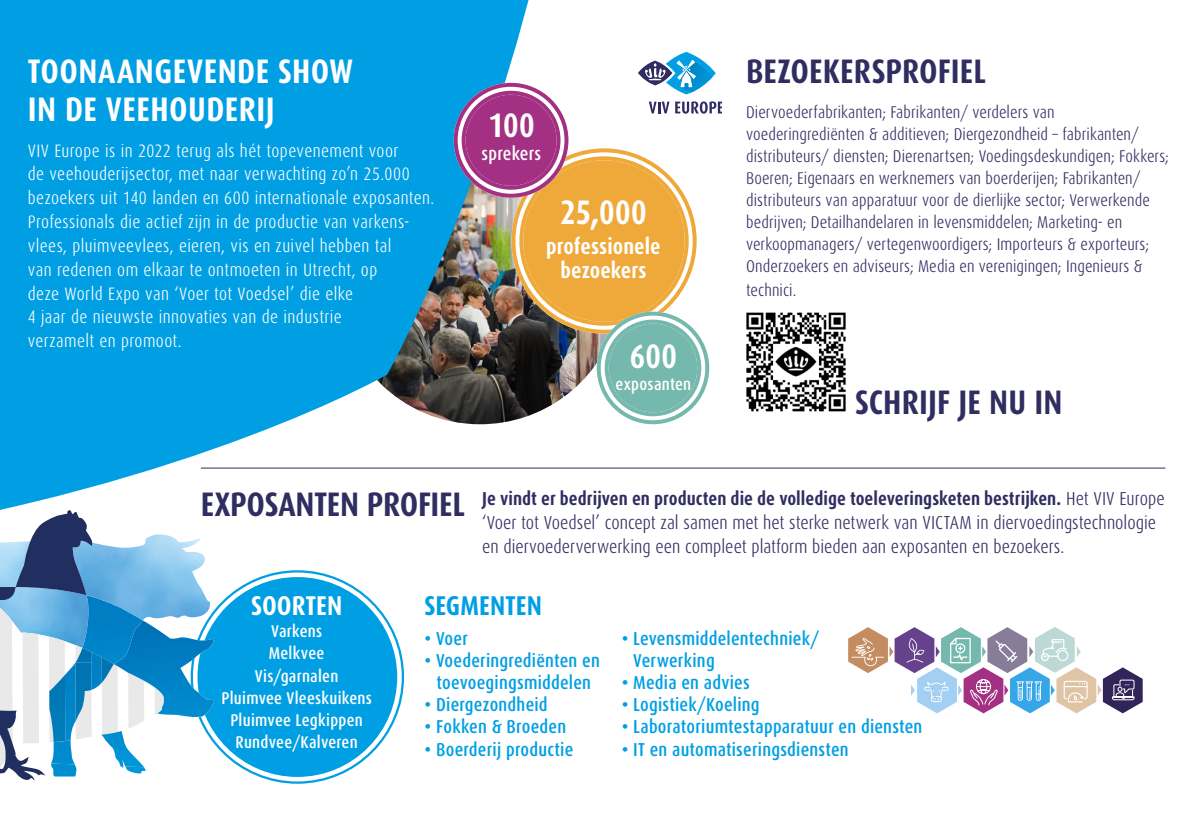
<style>
.page{position:relative;width:1191px;height:840px;background:#fff}
.page>*{position:absolute;margin:0;border:0;box-sizing:border-box;transform-origin:0 0}
.t1{font:700 34px "VIV Dax Condensed";color:#302d60}
.t2{font:700 34px/37.4px "VIV Dax Condensed";letter-spacing:.015em;color:#fff}
.t3{font:700 27.2px "VIV Dax Condensed";letter-spacing:.005em;color:#009fe3}
.t4{font:700 27.2px "VIV Dax Condensed";letter-spacing:.005em;color:#fff}
.t5{font:700 22.2px/24px "VIV Dax Condensed";letter-spacing:.005em;color:#fff;text-align:center}
.t6{font:300 18.8px/23.8px "VIV Dax Condensed";color:#302d60}
.t7{font:500 18.8px/22.2px "VIV Dax Condensed";letter-spacing:.01em;color:#009fe3;text-align:center}
.t8{font:500 18.8px "VIV Dax Condensed";letter-spacing:.01em;color:#fff}
.t9{font:300 18px/23.8px "VIV Dax Condensed";letter-spacing:.02em;color:#fff}
.t10{font:300 17px/22.2px "VIV Dax Condensed";letter-spacing:.005em;color:#302d60}
.t11{font:500 17px/22px "VIV Dax Condensed";letter-spacing:.015em;color:#fff;text-align:center}
.s1{font-weight:700}
</style>
<div class="page">
<div style="left:517px;top:154px;width:173px;height:173px;background:#efa93a;border-radius:50%"></div>
<hr style="left:201px;top:467px;width:964px;height:1px;background:#302d60">
<div style="left:197px;top:576px;width:200px;height:200px;background:#009fe3;border-radius:50%"></div>
<svg style="left:0;top:0;width:625px;height:590px;fill:#009fe3"></svg>
<img style="left:165px;top:510px;width:49px;height:234px">
<img style="left:165px;top:534px;width:46px;height:113px">
<img style="left:165px;top:627px;width:34px;height:89px">
<svg style="left:0;top:509px;width:165px;height:271px"></svg>
<svg style="left:649px;top:101px;width:20px;height:12px"></svg>
<svg style="left:675px;top:101px;width:47px;height:13px"></svg>
<svg style="left:639px;top:52px;width:76px;height:42px"></svg>
<div style="left:459px;top:89px;width:103px;height:103px;background:#a33082;border-radius:50%"></div>
<div style="left:454px;top:83px;width:114px;height:114px;border:12px solid #fff;border-radius:50%"></div>
<div style="left:454px;top:83px;width:114px;height:114px;border:4px solid #a33082;border-radius:50%"></div>
<div style="left:461px;top:91px;width:99px;height:99px;border:4px solid #a33082;border-radius:50%"></div>
<svg style="left:848px;top:627px;width:294px;height:87px"></svg>
<div style="left:602px;top:317px;width:101px;height:101px;background:#75b8ad;border-radius:50%"></div>
<div style="left:597px;top:311px;width:112px;height:113px;border:12px solid #fff;border-radius:50%"></div>
<div style="left:597px;top:311px;width:112px;height:113px;border:4px solid #75b8ad;border-radius:50%"></div>
<div style="left:604px;top:319px;width:97px;height:97px;border:4px solid #75b8ad;border-radius:50%"></div>
<img style="left:746px;top:312px;width:100px;height:100px">
<h1 class="t2" style="left:28px;top:53px;width:327px">TOONAANGEVENDE SHOW<br>IN DE VEEHOUDERIJ</h1>
<p class="t9" style="left:28px;top:139px;width:408px">VIV Europe is in 2022 terug als hét topevenement voor<br>de veehouderijsector, met naar verwachting zo’n 25.000 bezoekers uit 140 landen en 600 internationale exposanten.<br>Professionals die actief zijn in de productie van varkens&shy;vlees, pluimveevlees, eieren, vis en zuivel hebben tal<br>van redenen om elkaar te ontmoeten in Utrecht, op<br>deze World Expo van ‘Voer tot Voedsel’ die elke<br>4 jaar de nieuwste innovaties van de industrie<br>verzamelt en promoot.</p>
<h1 class="t2" style="left:488px;top:107px;width:48px">100</h1>
<p class="t8" style="left:481px;top:143px;width:61px">sprekers</p>
<h1 class="t2" style="left:560px;top:193px;width:88px">25,000</h1>
<h3 class="t5" style="left:546px;top:234px;width:116px">professionele bezoekers</h3>
<h1 class="t2" style="left:630px;top:337px;width:48px">600</h1>
<p class="t11" style="left:615px;top:373px;width:77px">exposanten</p>
<h1 class="t1" style="left:746px;top:53px;width:241px">BEZOEKERSPROFIEL</h1>
<p class="t10" style="left:746px;top:101px;width:424px">Diervoederfabrikanten; Fabrikanten/ verdelers van voederingrediënten &amp; additieven; Diergezondheid – fabrikanten/ distributeurs/ diensten; Dierenartsen; Voedingsdeskundigen; Fokkers; Boeren; Eigenaars en werknemers van boerderijen; Fabrikanten/ distributeurs van apparatuur voor de dierlijke sector; Verwerkende bedrijven; Detailhandelaren in levensmiddelen; Marketing- en verkoopmanagers/ vertegenwoordigers; Importeurs &amp; exporteurs; Onderzoekers en adviseurs; Media en verenigingen; Ingenieurs &amp;</p>
<p class="t10" style="left:746px;top:279px;width:52px">technici.</p>
<h1 class="t1" style="left:855px;top:383px;width:209px">SCHRIJF JE NU IN</h1>
<h1 class="t1" style="left:201px;top:485px;width:265px">EXPOSANTEN PROFIEL</h1>
<p class="t6" style="left:482px;top:486px;width:684px"><span class="s1">Je vindt er bedrijven en producten die de volledige toeleveringsketen bestrijken.</span> Het VIV Europe ‘Voer tot Voedsel’ concept zal samen met het sterke netwerk van VICTAM in diervoedingstechnologie en diervoederverwerking een compleet platform bieden aan exposanten en bezoekers.</p>
<h2 class="t4" style="left:251px;top:590px;width:93px">SOORTEN</h2>
<p class="t11" style="left:221px;top:620px;width:152px">Varkens<br>Melkvee<br>Vis/garnalen<br>Pluimvee Vleeskuikens<br>Pluimvee Legkippen<br>Rundvee/Kalveren</p>
<h2 class="t3" style="left:424px;top:590px;width:119px">SEGMENTEN</h2>
<p class="t7" style="left:424px;top:627px;width:45px">• Voer</p>
<p class="t7" style="left:424px;top:649px;width:177px">• Voederingrediënten en toevoegingsmiddelen</p>
<p class="t7" style="left:424px;top:693px;width:125px">• Diergezondheid</p>
<p class="t7" style="left:424px;top:715px;width:143px">• Fokken &amp; Broeden</p>
<p class="t7" style="left:424px;top:737px;width:150px">• Boerderij productie</p>
<p class="t7" style="left:633px;top:627px;width:188px;text-align:left;text-indent:-12px">• Levensmiddelentechniek/<br>Verwerking</p>
<p class="t7" style="left:621px;top:671px;width:130px">• Media en advies</p>
<p class="t7" style="left:621px;top:693px;width:139px">• Logistiek/Koeling</p>
<p class="t7" style="left:621px;top:715px;width:302px">• Laboratoriumtestapparatuur en diensten</p>
<p class="t7" style="left:621px;top:737px;width:228px">• IT en automatiseringsdiensten</p>
</div>
